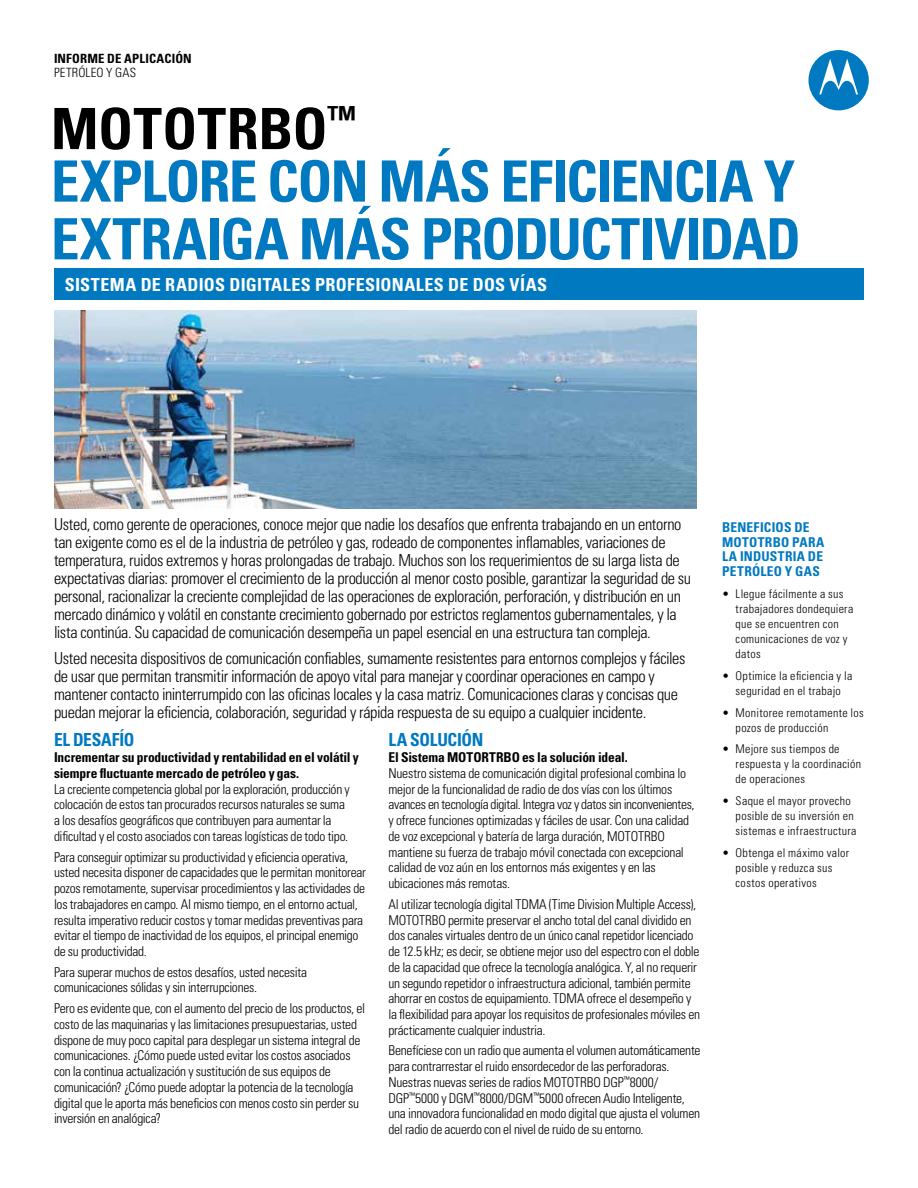
<style>
.page{position:relative;width:918px;height:1188px;background:#fff}
.page>*{position:absolute;margin:0;border:0;box-sizing:border-box;transform-origin:0 0}
.t1{font:700 condensed 57px/52.5px "Univers LT Std";letter-spacing:-.015em;color:#0079c1}
.t2{font:700 condensed 18px "Univers";letter-spacing:.02em;color:#fff}
.t3{font:700 condensed 18px "Univers LT Std";letter-spacing:-.02em;color:#0079c1;scale:.96 1}
.t4{font:300 condensed 16.5px/18px "Univers LT Std";letter-spacing:-.025em;color:#000}
.t5{font:300 condensed 13.5px/15.8px "Univers LT Std";letter-spacing:-.02em;color:#000}
.t6{font:700 condensed 13.5px/15.8px "Univers LT Std";letter-spacing:-.01em;color:#000}
.t7{font:700 condensed 13.5px/14.7px "Univers LT Std";letter-spacing:.015em;color:#0079c1}
.t8{font:700 condensed 12.75px "Univers LT Std";letter-spacing:.015em;color:#000}
.t9{font:300 condensed 12.75px "Univers LT Std";letter-spacing:.015em;color:#000}
.t10{font:300 condensed 12px/15px "Univers LT Std";letter-spacing:.025em;color:#000}
.s1{color:#000}
</style>
<div class="page">
<div style="left:54px;top:269px;width:810px;height:31px;background:#0079c1"></div>
<div style="left:809px;top:50px;width:60px;height:60px;background:#0079c1;border-radius:50%"></div>
<svg style="left:819px;top:59px;width:39px;height:35px"></svg>
<img style="left:54px;top:311px;width:643px;height:198px">
<p class="t8" style="left:54px;top:51px;width:139px">INFORME DE APLICACIÓN</p>
<p class="t9" style="left:54px;top:65px;width:84px">PETRÓLEO Y GAS</p>
<h1 class="t1" style="left:51px;top:102px;width:746px"><span class="s1">MOTOTRBO</span><sup>™<br></sup>EXPLORE CON MÁS EFICIENCIA Y</h1>
<h1 class="t1" style="left:51px;top:213px;width:751px">EXTRAIGA MÁS PRODUCTIVIDAD</h1>
<h2 class="t2" style="left:65px;top:274px;width:484px">SISTEMA DE RADIOS DIGITALES PROFESIONALES DE DOS VÍAS</h2>
<p class="t4" style="left:54px;top:515px;width:639px">Usted, como gerente de operaciones, conoce mejor que nadie los desafíos que enfrenta trabajando en un entorno tan exigente como es el de la industria de petróleo y gas, rodeado de componentes inflamables, variaciones de temperatura, ruidos extremos y horas prolongadas de trabajo. Muchos son los requerimientos de su larga lista de expectativas diarias: promover el crecimiento de la producción al menor costo posible, garantizar la seguridad de su personal, racionalizar la creciente complejidad de las operaciones de exploración, perforación, y distribución en un mercado dinámico y volátil en constante crecimiento gobernado por estrictos reglamentos gubernamentales, y la lista continúa. Su capacidad de comunicación desempeña un papel esencial en una estructura tan compleja.</p>
<p class="t4" style="left:54px;top:649px;width:633px">Usted necesita dispositivos de comunicación confiables, sumamente resistentes para entornos complejos y fáciles de usar que permitan transmitir información de apoyo vital para manejar y coordinar operaciones en campo y mantener contacto ininterrumpido con las oficinas locales y la casa matriz. Comunicaciones claras y concisas que puedan mejorar la eficiencia, colaboración, seguridad y rápida respuesta de su equipo a cualquier incidente.</p>
<h2 class="t3" style="left:54px;top:729px;width:85px">EL DESAFÍO</h2>
<p class="t6" style="left:54px;top:749px;width:306px">Incrementar su productividad y rentabilidad en el volátil y siempre fluctuante mercado de petróleo y gas.</p>
<p class="t5" style="left:54px;top:781px;width:297px">La creciente competencia global por la exploración, producción y colocación de estos tan procurados recursos naturales se suma a los desafíos geográficos que contribuyen para aumentar la dificultad y el costo asociados con tareas logísticas de todo tipo.</p>
<p class="t5" style="left:54px;top:849px;width:313px">Para conseguir optimizar su productividad y eficiencia operativa, usted necesita disponer de capacidades que le permitan monitorear pozos remotamente, supervisar procedimientos y las actividades de los trabajadores en campo. Al mismo tiempo, en el entorno actual, resulta imperativo reducir costos y tomar medidas preventivas para evitar el tiempo de inactividad de los equipos, el principal enemigo de su productividad.</p>
<p class="t5" style="left:54px;top:964px;width:255px">Para superar muchos de estos desafíos, usted necesita comunicaciones sólidas y sin interrupciones.</p>
<p class="t5" style="left:54px;top:1000px;width:313px">Pero es evidente que, con el aumento del precio de los productos, el costo de las maquinarias y las limitaciones presupuestarias, usted dispone de muy poco capital para desplegar un sistema integral de comunicaciones. ¿Cómo puede usted evitar los costos asociados con la continua actualización y sustitución de sus equipos de comunicación? ¿Cómo puede adoptar la potencia de la tecnología digital que le aporta más beneficios con menos costo sin perder su inversión en analógica?</p>
<h2 class="t3" style="left:389px;top:729px;width:100px">LA SOLUCIÓN</h2>
<p class="t6" style="left:389px;top:749px;width:241px">El Sistema MOTORTRBO es la solución ideal.</p>
<p class="t5" style="left:389px;top:765px;width:307px">Nuestro sistema de comunicación digital profesional combina lo mejor de la funcionalidad de radio de dos vías con los últimos avances en tecnología digital. Integra voz y datos sin inconvenientes, y ofrece funciones optimizadas y fáciles de usar. Con una calidad de voz excepcional y batería de larga duración, MOTOTRBO mantiene su fuerza de trabajo móvil conectada con excepcional calidad de voz aún en los entornos más exigentes y en las ubicaciones más remotas.</p>
<p class="t5" style="left:389px;top:896px;width:313px">Al utilizar tecnología digital TDMA (Time Division Multiple Access), MOTOTRBO permite preservar el ancho total del canal dividido en dos canales virtuales dentro de un único canal repetidor licenciado de 12.5 kHz; es decir, se obtiene mejor uso del espectro con el doble de la capacidad que ofrece la tecnología analógica. Y, al no requerir un segundo repetidor o infraestructura adicional, también permite ahorrar en costos de equipamiento. TDMA ofrece el desempeño y la flexibilidad para apoyar los requisitos de profesionales móviles en prácticamente cualquier industria.</p>
<p class="t5" style="left:389px;top:1043px;width:314px">Benefíciese con un radio que aumenta el volumen automáticamente para contrarrestar el ruido ensordecedor de las perforadoras.<br>Nuestras nuevas series de radios MOTOTRBO DGP<sup>™</sup>8000/ DGP<sup>™</sup>5000 y DGM<sup>™</sup>8000/DGM<sup>™</sup>5000 ofrecen Audio Inteligente, una innovadora funcionalidad en modo digital que ajusta el volumen del radio de acuerdo con el nivel de ruido de su entorno.</p>
<p class="t7" style="left:722px;top:520px;width:104px">BENEFICIOS DE<br>MOTOTRBO PARA<br>LA INDUSTRIA DE<br>PETRÓLEO Y GAS</p>
<p class="t10" style="left:736px;top:586px;width:119px;text-indent:-14px">• Llegue fácilmente a sus trabajadores dondequiera que se encuentren con comunicaciones de voz y datos</p>
<p class="t10" style="left:722px;top:668px;width:132px;text-align:center">• Optimice la eficiencia y la seguridad en el trabajo</p>
<p class="t10" style="left:736px;top:705px;width:130px;text-indent:-14px">• Monitoree remotamente los pozos de producción</p>
<p class="t10" style="left:736px;top:742px;width:127px;text-indent:-14px">• Mejore sus tiempos de respuesta y la coordinación de operaciones</p>
<p class="t10" style="left:736px;top:793px;width:122px;text-indent:-14px">• Saque el mayor provecho posible de su inversión en sistemas e infraestructura</p>
<p class="t10" style="left:736px;top:845px;width:115px;text-indent:-14px">• Obtenga el máximo valor posible y reduzca sus costos operativos</p>
</div>
